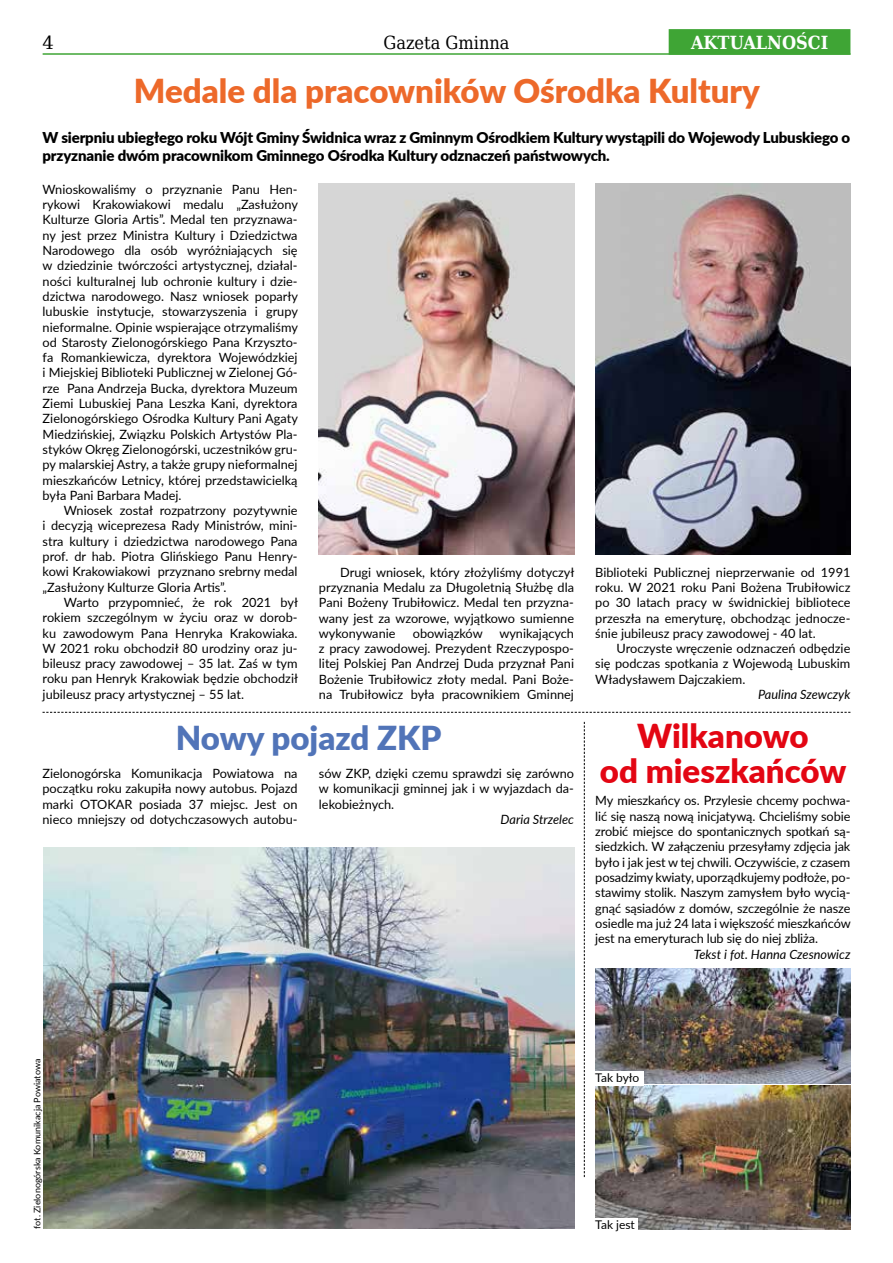
<style>
.page{position:relative;width:893px;height:1263px;background:#fff}
.page>*{position:absolute;margin:0;border:0;box-sizing:border-box;transform-origin:0 0}
.t1{font:900 33px "Lato";color:#ed692a}
.t2{font:900 33px/34.5px "Lato";color:#e30613;text-align:center}
.t3{font:900 33px "Lato";color:#5174b8}
.t4{font:18px "DejaVu Serif";color:#000;scale:.9 1}
.t5{font:700 18px "DejaVu Serif";color:#fff;scale:.9 1}
.t6{font:18px "DejaVu Serif";color:#000}
.t7{font:900 15px/18px "Lato";letter-spacing:-.01em;color:#000}
.t8{font:12.75px/15.3px "Lato";color:#000;text-align:justify}
.t9{font:italic 12.75px "Lato";color:#000}
.t10{font:12px "Lato";color:#000}
.t11{font:9px "Lato";color:#000}
</style>
<div class="page">
<hr style="left:43px;top:53px;width:807px;height:2px;background:#3fa535">
<div style="left:669px;top:29px;width:181px;height:26px;background:#3fa535;border:2px solid #3fa535"></div>
<img style="left:319px;top:184px;width:255px;height:371px">
<img style="left:595px;top:184px;width:255px;height:371px">
<img style="left:595px;top:1086px;width:255px;height:143px">
<img style="left:43px;top:848px;width:531px;height:381px">
<img style="left:595px;top:968px;width:255px;height:115px">
<div style="left:595px;top:1071px;width:49px;height:15px;background:#fff"></div>
<div style="left:595px;top:1218px;width:43px;height:12px;background:#fff"></div>
<svg style="left:43px;top:712px;width:807px;height:1px"></svg>
<svg style="left:584px;top:722px;width:1px;height:455px"></svg>
<h2 class="t6" style="left:43px;top:29px;width:13px">4</h2>
<h2 class="t4" style="left:383px;top:29px;width:142px">Gazeta Gminna</h2>
<h2 class="t5" style="left:691px;top:28px;width:154px">AKTUALNOŚCI</h2>
<h1 class="t1" style="left:134px;top:66px;width:627px">Medale dla pracowników Ośrodka Kultury</h1>
<p class="t7" style="left:43px;top:128px;width:809px">W sierpniu ubiegłego roku Wójt Gminy Świdnica wraz z Gminnym Ośrodkiem Kultury wystąpili do Wojewody Lubuskiego o przyznanie dwóm pracownikom Gminnego Ośrodka Kultury odznaczeń państwowych.</p>
<p class="t8" style="left:43px;top:181px;width:257px">Wnioskowaliśmy o przyznanie Panu Hen&shy;rykowi Krakowiakowi medalu „Zasłużony Kulturze Gloria Artis”. Medal ten przyznawa&shy;ny jest przez Ministra Kultury i Dziedzictwa Narodowego dla osób wyróżniających się w dziedzinie twórczości artystycznej, działal&shy;ności kulturalnej lub ochronie kultury i dzie&shy;dzictwa narodowego. Nasz wniosek poparły lubuskie instytucje, stowarzyszenia i grupy nieformalne. Opinie wspierające otrzymaliśmy od Starosty Zielonogórskiego Pana Krzyszto&shy;fa Romankiewicza, dyrektora Wojewódzkiej i Miejskiej Biblioteki Publicznej w Zielonej Gó&shy;rze Pana Andrzeja Bucka, dyrektora Muzeum Ziemi Lubuskiej Pana Leszka Kani, dyrektora Zielonogórskiego Ośrodka Kultury Pani Agaty Miedzińskiej, Związku Polskich Artystów Pla&shy;styków Okręg Zielonogórski, uczestników gru&shy;py malarskiej Astry, a także grupy nieformalnej mieszkańców Letnicy, której przedstawicielką była Pani Barbara Madej.</p>
<p class="t8" style="left:43px;top:502px;width:257px;text-indent:21px">Wniosek został rozpatrzony pozytywnie i decyzją wiceprezesa Rady Ministrów, mini&shy;stra kultury i dziedzictwa narodowego Pana prof. dr hab. Piotra Glińskiego Panu Henry&shy;kowi Krakowiakowi przyznano srebrny medal „Zasłużony Kulturze Gloria Artis”.</p>
<p class="t8" style="left:43px;top:594px;width:257px;text-indent:21px">Warto przypomnieć, że rok 2021 był rokiem szczególnym w życiu oraz w dorob&shy;ku zawodowym Pana Henryka Krakowiaka.<br>W 2021 roku obchodził 80 urodziny oraz ju&shy;bileusz pracy zawodowej – 35 lat. Zaś w tym roku pan Henryk Krakowiak będzie obchodził jubileusz pracy artystycznej – 55 lat.</p>
<p class="t8" style="left:319px;top:564px;width:257px;text-indent:21px">Drugi wniosek, który złożyliśmy dotyczył przyznania Medalu za Długoletnią Służbę dla Pani Bożeny Trubiłowicz. Medal ten przyzna&shy;wany jest za wzorowe, wyjątkowo sumienne wykonywanie</p>
<p class="t8" style="left:595px;top:564px;width:257px">Biblioteki Publicznej nieprzerwanie od 1991 roku. W 2021 roku Pani Bożena Trubiłowicz po 30 latach pracy w świdnickiej bibliotece przeszła na emeryturę, obchodząc jednocze&shy;śnie jubileusz pracy zawodowej - 40 lat.</p>
<p class="t8" style="left:595px;top:640px;width:257px;text-indent:21px">Uroczyste wręczenie odznaczeń odbędzie się podczas spotkania z Wojewodą Lubuskim Władysławem Dajczakiem.</p>
<p class="t9" style="left:758px;top:685px;width:94px">Paulina Szewczyk</p>
<p class="t8" style="left:319px;top:625px;width:257px;text-indent:180px">wynikających z pracy zawodowej. Prezydent Rzeczypospo&shy;litej Polskiej Pan Andrzej Duda przyznał Pani Bożenie Trubiłowicz złoty medal. Pani Boże&shy;na Trubiłowicz była pracownikiem Gminnej</p>
<p class="t8" style="left:413px;top:625px;width:71px">obowiązków</p>
<h1 class="t3" style="left:176px;top:713px;width:267px">Nowy pojazd ZKP</h1>
<p class="t8" style="left:43px;top:765px;width:257px">Zielonogórska Komunikacja Powiatowa na początku roku zakupiła nowy autobus. Pojazd marki OTOKAR posiada 37 miejsc. Jest on nieco mniejszy od dotychczasowych autobu-</p>
<p class="t8" style="left:319px;top:765px;width:257px">sów ZKP, dzięki czemu sprawdzi się zarówno w komunikacji gminnej jak i w wyjazdach da&shy;lekobieżnych.</p>
<p class="t9" style="left:501px;top:810px;width:75px">Daria Strzelec</p>
<h1 class="t2" style="left:600px;top:718px;width:248px">Wilkanowo<br>od mieszkańców</h1>
<p class="t8" style="left:595px;top:793px;width:257px">My mieszkańcy os. Przylesie chcemy pochwa&shy;lić się naszą nową inicjatywą. Chcieliśmy sobie zrobić miejsce do spontanicznych spotkań są&shy;siedzkich. W załączeniu przesyłamy zdjęcia jak było i jak jest w tej chwili. Oczywiście, z czasem posadzimy kwiaty, uporządkujemy podłoże, po&shy;stawimy stolik. Naszym zamysłem było wycią&shy;gnąć sąsiadów z domów, szczególnie że nasze osiedle ma już 24 lata i większość mieszkańców jest na emeryturach lub się do niej zbliża.</p>
<p class="t9" style="left:694px;top:945px;width:158px">Tekst i fot. Hanna Czesnowicz</p>
<p class="t11" style="left:31px;top:1229px;width:171px;rotate:-90deg">fot. Zielonogórska Komunikacja Powiatowa</p>
<p class="t10" style="left:595px;top:1069px;width:46px">Tak było</p>
<p class="t10" style="left:595px;top:1216px;width:41px">Tak jest</p>
</div>
